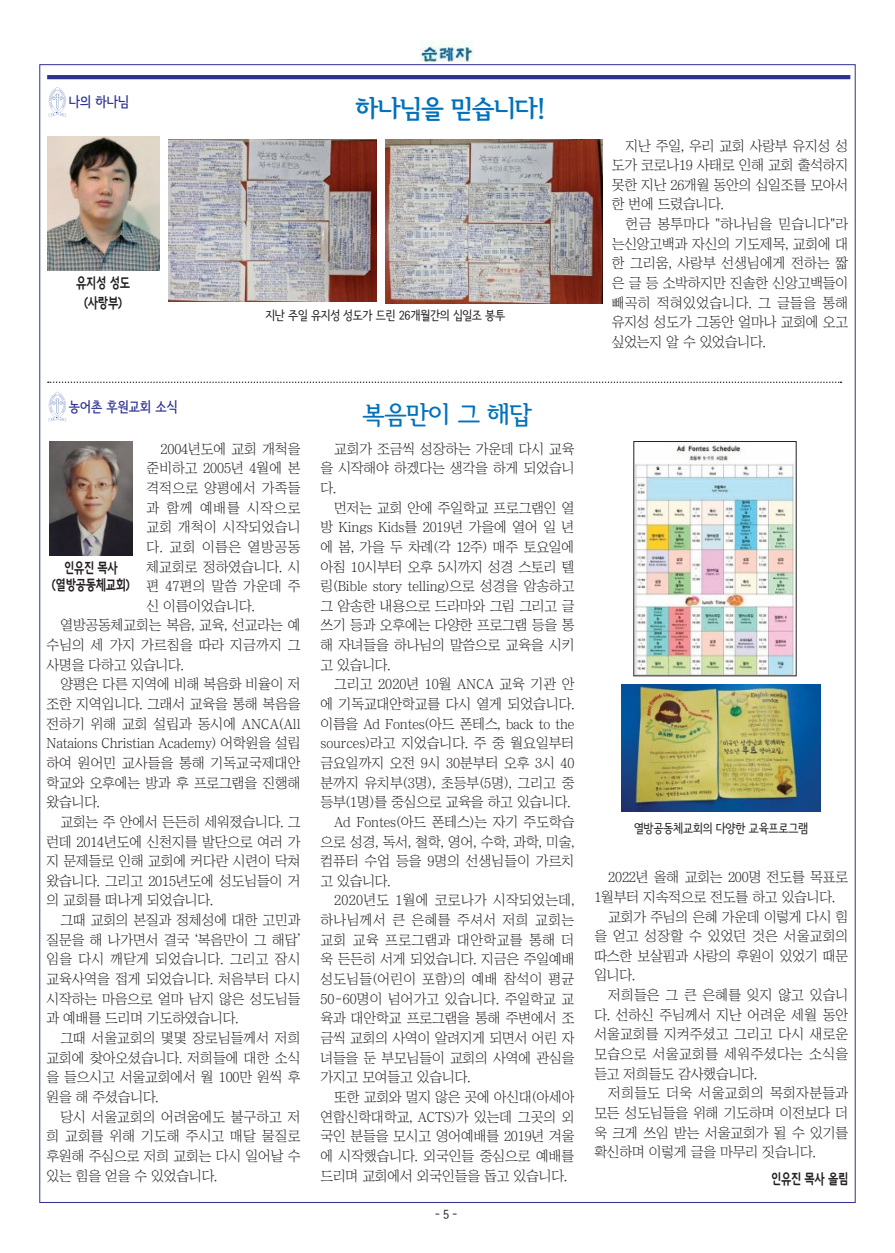
<style>
.page{position:relative;width:895px;height:1253px;background:#fff}
.page>*{position:absolute;margin:0;border:0;box-sizing:border-box;transform-origin:0 0}
.t1{font:25.2px "Seoul Hangang EB";letter-spacing:-.025em;color:#0071bb}
.t2{font:25.2px "Seoul Hangang B";letter-spacing:-.025em;color:#0071bb}
.t3{font:14.1px/19.6px "Chosunilbo NM";letter-spacing:-.01em;color:#231f20;text-align:justify}
.t4{font:14.1px "Goyang Deogyang B";letter-spacing:-.025em;color:#231f20;scale:.8 1}
.t5{font:14.1px "Se N CB";color:#2e3092}
.t6{font:12.6px "Se N CM";letter-spacing:-.025em;color:#231f20}
</style>
<div class="page">
<img style="left:420px;top:41px;width:53px;height:21px">
<hr style="left:47px;top:75px;width:803px;height:4px;background:#2e3092">
<svg style="left:49px;top:87px;width:17px;height:29px"></svg>
<svg style="left:49px;top:392px;width:17px;height:29px"></svg>
<img style="left:47px;top:136px;width:112px;height:135px">
<img style="left:168px;top:139px;width:209px;height:162px">
<img style="left:386px;top:139px;width:216px;height:164px">
<svg style="left:48px;top:381px;width:793px;height:2px"></svg>
<img style="left:49px;top:441px;width:84px;height:114px">
<img style="left:635px;top:443px;width:159px;height:231px">
<img style="left:621px;top:684px;width:199px;height:127px">
<p class="t5" style="left:69px;top:95px;width:62px">나의 하나님</p>
<p class="t4" style="left:76px;top:275px;width:69px">유지성 성도</p>
<p class="t4" style="left:84px;top:295px;width:49px">(사랑부)</p>
<p class="t1" style="left:355px;top:96px;width:191px">하나님을 믿습니다!</p>
<p class="t6" style="left:265px;top:309px;width:241px">지난 주일 유지성 성도가 드린 26개월간의 십일조 봉투</p>
<p class="t3" style="left:611px;top:135px;width:238px;text-indent:14px">지난 주일, 우리 교회 사랑부 유지성 성 도가 코로나19 사태로 인해 교회 출석하지 못한 지난 26개월 동안의 십일조를 모아서 한 번에 드렸습니다.</p>
<p class="t3" style="left:611px;top:214px;width:238px;text-indent:14px">헌금 봉투마다 "하나님을 믿습니다"라 는신앙고백과 자신의 기도제목, 교회에 대 한 그리움, 사랑부 선생님에게 전하는 짧 은 글 등 소박하지만 진솔한 신앙고백들이 빼곡히 적혀있었습니다. 그 글들을 통해 유지성 성도가 그동안 얼마나 교회에 오고 싶었는지 알 수 있었습니다.</p>
<p class="t5" style="left:69px;top:400px;width:110px">농어촌 후원교회 소식</p>
<p class="t3" style="left:147px;top:438px;width:155px;text-indent:14px">2004년도에 교회 개척을 준비하고 2005년 4월에 본 격적으로 양평에서 가족들 과 함께 예배를 시작으로 교회 개척이 시작되었습니 다. 교회 이름은 열방공동 체교회로 정하였습니다. 시 편 47편의 말씀 가운데 주 신 이름이었습니다.</p>
<p class="t3" style="left:46px;top:615px;width:255px;text-indent:14px">열방공동체교회는 복음, 교육, 선교라는 예 수님의 세 가지 가르침을 따라 지금까지 그 사명을 다하고 있습니다.</p>
<p class="t3" style="left:46px;top:674px;width:255px;text-indent:14px">양평은 다른 지역에 비해 복음화 비율이 저 조한 지역입니다. 그래서 교육을 통해 복음을 전하기 위해 교회 설립과 동시에 ANCA(All Nataions Christian Academy) 어학원을 설립 하여 원어민 교사들을 통해 기독교국제대안 학교와 오후에는 방과 후 프로그램을 진행해 왔습니다.</p>
<p class="t3" style="left:46px;top:811px;width:255px;text-indent:14px">교회는 주 안에서 든든히 세워졌습니다. 그 런데 2014년도에 신천지를 발단으로 여러 가 지 문제들로 인해 교회에 커다란 시련이 닥쳐 왔습니다. 그리고 2015년도에 성도님들이 거 의 교회를 떠나게 되었습니다.</p>
<p class="t3" style="left:46px;top:910px;width:255px;text-indent:14px">그때 교회의 본질과 정체성에 대한 고민과 질문을 해 나가면서 결국 ‘복음만이 그 해답’ 임을 다시 깨닫게 되었습니다. 그리고 잠시 교육사역을 접게 되었습니다. 처음부터 다시 시작하는 마음으로 얼마 남지 않은 성도님들 과 예배를 드리며 기도하였습니다.</p>
<p class="t3" style="left:46px;top:1027px;width:255px;text-indent:14px">그때 서울교회의 몇몇 장로님들께서 저희 교회에 찾아오셨습니다. 저희들에 대한 소식 을 들으시고 서울교회에서 월 100만 원씩 후 원을 해 주셨습니다.</p>
<p class="t3" style="left:46px;top:1106px;width:255px;text-indent:14px">당시 서울교회의 어려움에도 불구하고 저 희 교회를 위해 기도해 주시고 매달 물질로 후원해 주심으로 저희 교회는 다시 일어날 수 있는 힘을 얻을 수 있었습니다.</p>
<p class="t4" style="left:64px;top:559px;width:69px">인유진 목사</p>
<p class="t4" style="left:52px;top:576px;width:99px">(열방공동체교회)</p>
<p class="t2" style="left:362px;top:402px;width:171px">복음만이 그 해답</p>
<p class="t3" style="left:320px;top:438px;width:255px;text-indent:14px">교회가 조금씩 성장하는 가운데 다시 교육 을 시작해야 하겠다는 생각을 하게 되었습니 다.</p>
<p class="t3" style="left:320px;top:497px;width:255px;text-indent:14px">먼저는 교회 안에 주일학교 프로그램인 열 방 Kings Kids를 2019년 가을에 열어 일 년 에 봄, 가을 두 차례(각 12주) 매주 토요일에 아침 10시부터 오후 5시까지 성경 스토리 텔 링(Bible story telling)으로 성경을 암송하고 그 암송한 내용으로 드라마와 그림 그리고 글 쓰기 등과 오후에는 다양한 프로그램 등을 통 해 자녀들을 하나님의 말씀으로 교육을 시키 고 있습니다.</p>
<p class="t3" style="left:320px;top:674px;width:256px;text-indent:14px">그리고 2020년 10월 ANCA 교육 기관 안 에 기독교대안학교를 다시 열게 되었습니다. 이름을 Ad Fontes(아드 폰테스, back to the sources)라고 지었습니다. 주 중 월요일부터 금요일까지 오전 9시 30분부터 오후 3시 40 분까지 유치부(3명), 초등부(5명), 그리고 중 등부(1명)를 중심으로 교육을 하고 있습니다.</p>
<p class="t3" style="left:320px;top:811px;width:255px;text-indent:14px">Ad Fontes(아드 폰테스)는 자기 주도학습 으로 성경, 독서, 철학, 영어, 수학, 과학, 미술, 컴퓨터 수업 등을 9명의 선생님들이 가르치 고 있습니다.</p>
<p class="t3" style="left:320px;top:890px;width:255px;text-indent:14px">2020년도 1월에 코로나가 시작되었는데, 하나님께서 큰 은혜를 주셔서 저희 교회는 교회 교육 프로그램과 대안학교를 통해 더 욱 든든히 서게 되었습니다. 지금은 주일예배 성도님들(어린이 포함)의 예배 참석이 평균 50-60명이 넘어가고 있습니다. 주일학교 교 육과 대안학교 프로그램을 통해 주변에서 조 금씩 교회의 사역이 알려지게 되면서 어린 자 녀들을 둔 부모님들이 교회의 사역에 관심을 가지고 모여들고 있습니다.</p>
<p class="t3" style="left:320px;top:1086px;width:255px;text-indent:14px">또한 교회와 멀지 않은 곳에 아신대(아세아 연합신학대학교, ACTS)가 있는데 그곳의 외 국인 분들을 모시고 영어예배를 2019년 겨울 에 시작했습니다. 외국인들 중심으로 예배를 드리며 교회에서 외국인들을 돕고 있습니다.</p>
<p class="t6" style="left:435px;top:1207px;width:24px">- 5 -</p>
<p class="t6" style="left:634px;top:822px;width:176px">열방공동체교회의 다양한 교육프로그램</p>
<p class="t3" style="left:594px;top:867px;width:255px;text-indent:14px">2022년 올해 교회는 200명 전도를 목표로<br>1월부터 지속적으로 전도를 하고 있습니다.</p>
<p class="t3" style="left:594px;top:906px;width:255px;text-indent:14px">교회가 주님의 은혜 가운데 이렇게 다시 힘 을 얻고 성장할 수 있었던 것은 서울교회의 따스한 보살핌과 사랑의 후원이 있었기 때문 입니다.</p>
<p class="t3" style="left:594px;top:985px;width:255px;text-indent:14px">저희들은 그 큰 은혜를 잊지 않고 있습니 다. 선하신 주님께서 지난 어려운 세월 동안 서울교회를 지켜주셨고 그리고 다시 새로운 모습으로 서울교회를 세워주셨다는 소식을 듣고 저희들도 감사했습니다.</p>
<p class="t3" style="left:594px;top:1083px;width:255px;text-indent:14px">저희들도 더욱 서울교회의 목회자분들과 모든 성도님들을 위해 기도하며 이전보다 더 욱 크게 쓰임 받는 서울교회가 될 수 있기를 확신하며 이렇게 글을 마무리 짓습니다.</p>
<p class="t4" style="left:771px;top:1170px;width:98px">인유진 목사 올림</p>
</div>
